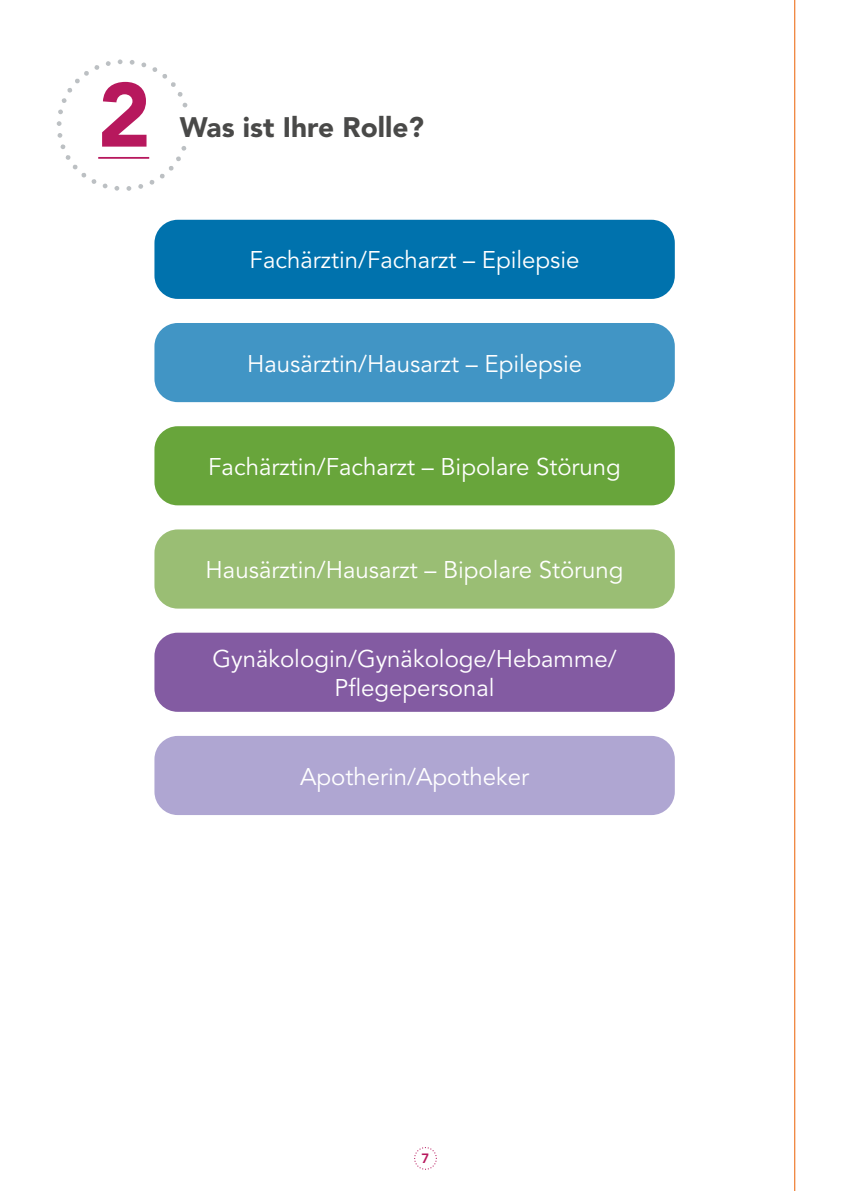
<style>
.page{position:relative;width:851px;height:1191px;background:#fff}
.page>*{position:absolute;margin:0;border:0;box-sizing:border-box;transform-origin:0 0}
.t1{font:900 89.8px "Avenir LT Std";color:#b7185d}
.t2{font:900 28px "Avenir LT Std";color:#494948}
.t3{font:24px/28.8px "Avenir LT Std";color:#fff;text-align:center}
.t4{font:800 13.4px "Avenir LT Std";color:#b7185d}
</style>
<div class="page">
<svg style="left:414px;top:1147px;width:23px;height:22px"></svg>
<svg style="left:57px;top:59px;width:131px;height:132px"></svg>
<hr style="left:98px;top:157px;width:51px;height:2px;background:#b7185d">
<div style="left:174px;top:111px;width:255px;height:32px;background:#fff"></div>
<div style="left:154px;top:220px;width:520px;height:79px;background:#0072ad;border-radius:23px"></div>
<div style="left:154px;top:323px;width:520px;height:79px;background:#4195c5;border-radius:23px"></div>
<div style="left:154px;top:426px;width:520px;height:79px;background:#68a53b;border-radius:23px"></div>
<div style="left:154px;top:529px;width:520px;height:79px;background:#9abe74;border-radius:23px"></div>
<div style="left:154px;top:632px;width:520px;height:80px;background:#835ba2;border-radius:23px"></div>
<div style="left:154px;top:736px;width:520px;height:79px;background:#afa6d2;border-radius:23px"></div>
<svg style="left:794px;top:0;width:2px;height:1191px"></svg>
<h1 class="t1" style="left:98px;top:61px;width:55px">2</h1>
<p class="t2" style="left:180px;top:111px;width:246px">Was ist Ihre Rolle?</p>
<p class="t3" style="left:249px;top:246px;width:331px">Fachärztin/Facharzt – Epilepsie</p>
<p class="t3" style="left:247px;top:350px;width:337px">Hausärztin/Hausarzt – Epilepsie</p>
<p class="t3" style="left:208px;top:453px;width:414px">Fachärztin/Facharzt – Bipolare Störung</p>
<p class="t3" style="left:206px;top:556px;width:419px">Hausärztin/Hausarzt – Bipolare Störung</p>
<p class="t3" style="left:212px;top:645px;width:406px">Gynäkologin/Gynäkologe/Hebamme/<br>Pflegepersonal</p>
<p class="t3" style="left:300px;top:762px;width:230px">Apotherin/Apotheker</p>
<p class="t4" style="left:421px;top:1150px;width:9px">7</p>
</div>
